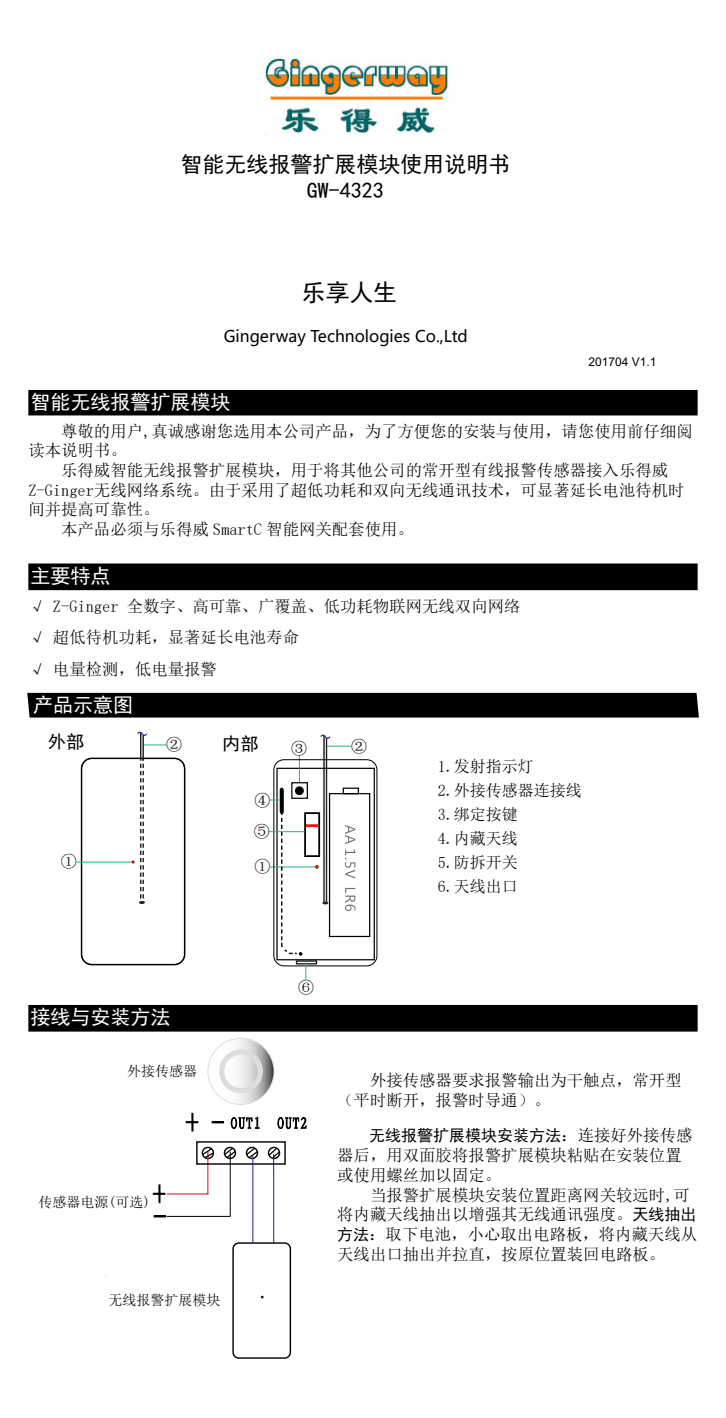
<style>
.page{position:relative;width:726px;height:1418px;background:#fff}
.page>*{position:absolute;margin:0;border:0;box-sizing:border-box;transform-origin:0 0}
.t1{font:24px "Sim Hei";color:#000}
.t2{font:22px/26.4px "Sim Hei";color:#000;text-align:center}
.t3{font:20px "Sim Hei";color:#fff}
.t4{font:18px "Sim Hei";color:#000}
.t5{font:16.4px/19.8px "Sim Sun";color:#000}
.t6{font:16px/24px "Sim Sun";color:#000}
.t7{font:16px "Microsoft Ya Hei";color:#000}
.t8{font:16px "Sim Hei";color:#000}
.t9{font:14px "Sim Sun";color:#000}
.t10{font:12px "Arial";color:#000}
.s1{font-family:"Sim Sun";font-size:16.4px}
.s2{font-family:"Sim Hei";font-size:16px}
</style>
<div class="page">
<div style="left:29px;top:391px;width:667px;height:23px;background:#000"></div>
<div style="left:28px;top:390px;width:669px;height:25px;border:2px solid #000"></div>
<div style="left:276px;top:767px;width:99px;height:193px;border:1px solid #000"></div>
<div style="left:329px;top:793px;width:41px;height:144px;border:1px solid #000"></div>
<div style="left:343px;top:787px;width:16px;height:7px;border:1px solid #000"></div>
<svg style="left:345px;top:825px;width:10px;height:86px"></svg>
<div style="left:273px;top:759px;width:104px;height:207px;border:1px solid #000;border-radius:10px"></div>
<img style="left:265px;top:58px;width:184px;height:75px">
<svg style="left:27px;top:692px;width:672px;height:26px;background:#0e0e0e"></svg>
<div style="left:29px;top:1005px;width:667px;height:25px;background:#000"></div>
<div style="left:28px;top:1004px;width:669px;height:27px;border:2px solid #000"></div>
<div style="left:29px;top:564px;width:667px;height:25px;background:#000"></div>
<div style="left:28px;top:563px;width:669px;height:27px;border:2px solid #000"></div>
<div style="left:296px;top:960px;width:21px;height:4px;border:1px solid #000"></div>
<hr style="left:269px;top:831px;width:35px;height:1px;background:#23b388">
<svg style="left:208px;top:1038px;width:66px;height:66px"></svg>
<div style="left:207px;top:1037px;width:67px;height:67px;border:1px solid #dcdddd;border-radius:50%"></div>
<div style="left:219px;top:1049px;width:44px;height:44px;border:5px solid #dcdddd;border-radius:50%"></div>
<svg style="left:153px;top:1184px;width:12px;height:18px"></svg>
<svg style="left:154px;top:1215px;width:12px;height:2px"></svg>
<hr style="left:273px;top:1153px;width:1px;height:89px;background:#1d2088">
<svg style="left:186px;top:1113px;width:12px;height:18px"></svg>
<svg style="left:212px;top:1121px;width:12px;height:1px"></svg>
<hr style="left:167px;top:1193px;width:41px;height:1px;background:#c30d23">
<hr style="left:207px;top:1151px;width:1px;height:42px;background:#c30d23">
<hr style="left:166px;top:1215px;width:64px;height:1px;background:#000">
<hr style="left:230px;top:1151px;width:1px;height:65px;background:#000">
<svg style="left:201px;top:1146px;width:80px;height:13px"></svg>
<svg style="left:231px;top:1116px;width:75px;height:13px"></svg>
<div style="left:232px;top:1242px;width:59px;height:116px;border:1px solid #000;border-radius:6px"></div>
<hr style="left:252px;top:1155px;width:1px;height:87px;background:#1d2088">
<svg style="left:305px;top:962px;width:1px;height:17px"></svg>
<hr style="left:323px;top:735px;width:2px;height:167px;background:#201e1e">
<hr style="left:326px;top:738px;width:1px;height:164px;background:#201e1e">
<svg style="left:320px;top:734px;width:31px;height:12px"></svg>
<svg style="left:270px;top:755px;width:58px;height:200px"></svg>
<div style="left:81px;top:758px;width:104px;height:207px;border:1px solid #000;border-radius:10px"></div>
<hr style="left:76px;top:861px;width:55px;height:1px;background:#23b388">
<svg style="left:131px;top:731px;width:36px;height:172px"></svg>
<h2 class="t2" style="left:180px;top:151px;width:331px">智能无线报警扩展模块使用说明书<br>GW-4323</h2>
<h1 class="t1" style="left:301px;top:280px;width:97px">乐享人生</h1>
<p class="t7" style="left:224px;top:325px;width:245px">Gingerway Technologies Co.,Ltd</p>
<p class="t10" style="left:588px;top:354px;width:70px">201704 V1.1</p>
<p class="t3" style="left:30px;top:392px;width:202px">智能无线报警扩展模块</p>
<p class="t5" style="left:61px;top:421px;width:633px">尊敬的用户,真诚感谢您选用本公司产品，为了方便您的安装与使用，请您使用前仔细阅</p>
<p class="t5" style="left:28px;top:440px;width:100px">读本说明书。</p>
<p class="t5" style="left:61px;top:460px;width:608px">乐得威智能无线报警扩展模块，用于将其他公司的常开型有线报警传感器接入乐得威</p>
<p class="t5" style="left:28px;top:480px;width:657px">Z-Ginger无线网络系统。由于采用了超低功耗和双向无线通讯技术，可显著延长电池待机时</p>
<p class="t5" style="left:28px;top:499px;width:133px">间并提高可靠性。</p>
<p class="t5" style="left:61px;top:519px;width:354px">本产品必须与乐得威 SmartC 智能网关配套使用。</p>
<p class="t3" style="left:30px;top:565px;width:81px">主要特点</p>
<p class="t5" style="left:28px;top:590px;width:494px;line-height:31.8px">√ Z-Ginger 全数字、高可靠、广覆盖、低功耗物联网无线双向网络√ 超低待机功耗，显著延长电池寿命<br>√ 电量检测，低电量报警</p>
<p class="t3" style="left:33px;top:695px;width:101px">产品示意图</p>
<p class="t4" style="left:48px;top:732px;width:37px">外部</p>
<p class="t4" style="left:222px;top:734px;width:37px">内部</p>
<p class="t6" style="left:166px;top:732px;width:17px">②</p>
<p class="t6" style="left:254px;top:788px;width:17px">④</p>
<p class="t6" style="left:61px;top:849px;width:17px">①</p>
<p class="t6" style="left:254px;top:819px;width:17px">⑤</p>
<p class="t6" style="left:254px;top:854px;width:17px">①</p>
<p class="t6" style="left:291px;top:735px;width:17px">③</p>
<p class="t6" style="left:351px;top:734px;width:17px">②</p>
<p class="t6" style="left:437px;top:754px;width:145px">1.发射指示灯<br>2.外接传感器连接线<br>3.绑定按键<br>4.内藏天线<br>5.防拆开关<br>6.天线出口</p>
<p class="t3" style="left:30px;top:1006px;width:142px">接线与安装方法</p>
<p class="t9" style="left:127px;top:1064px;width:71px">外接传感器</p>
<p class="t9" style="left:39px;top:1194px;width:114px">传感器电源(可选)</p>
<p class="t9" style="left:108px;top:1293px;width:114px">无线报警扩展模块</p>
<p class="t6" style="left:298px;top:975px;width:17px">⑥</p>
<p class="t5" style="left:337px;top:1070px;width:346px;text-indent:33px">外接传感器要求报警输出为干触点，常开型（平时断开，报警时导通）。</p>
<p class="t8" style="left:369px;top:1127px;width:325px">无线报警扩展模块安装方法<span class="s1">：连接好外接传感</span></p>
<p class="t5" style="left:337px;top:1145px;width:346px">器后，用双面胶将报警扩展模块粘贴在安装位置或使用螺丝加以固定。</p>
<p class="t5" style="left:337px;top:1184px;width:362px;text-indent:33px">当报警扩展模块安装位置距离网关较远时,可将内藏天线抽出以增强其无线通讯强度。<span class="s2">天线抽出方法</span>：取下电池，小心取出电路板，将内藏天线从天线出口抽出并拉直，按原位置装回电路板。</p>
</div>
